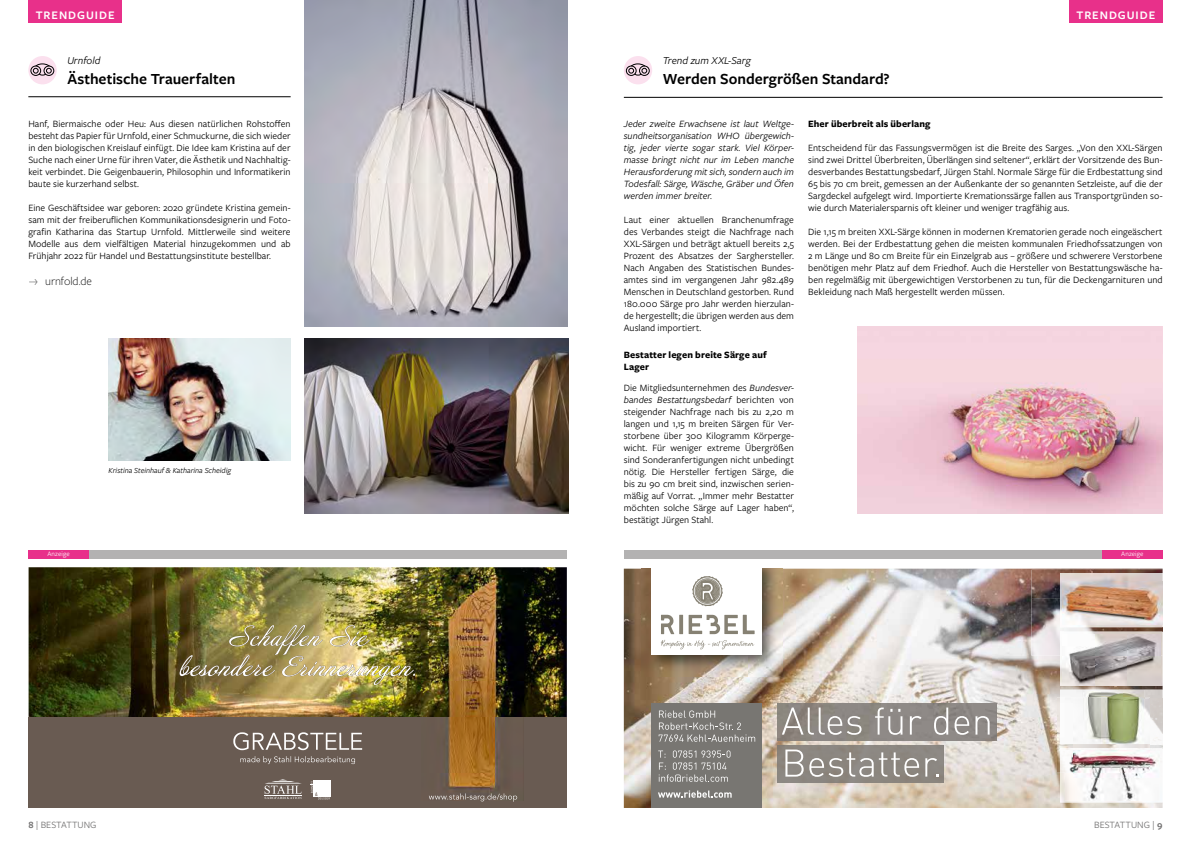
<style>
.page{position:relative;width:1191px;height:842px;background:#fff}
.page>*{position:absolute;margin:0;border:0;box-sizing:border-box;transform-origin:0 0}
.t1{font:600 16px "Freight Sans Pro";color:#000}
.t2{font:600 12px "Freight Sans Pro";letter-spacing:.08em;color:#fff}
.t3{font:300 12px "Freight Sans Pro";letter-spacing:-.005em;color:#000}
.t4{font:italic 11px "Freight Sans Pro";color:#000}
.t5{font:10px/12px "Freight Sans Pro";letter-spacing:.005em;color:#000;text-align:justify}
.t6{font:italic 10px/12px "Freight Sans Pro";letter-spacing:.005em;color:#000;text-align:justify}
.t7{font:700 10px/12px "Freight Sans Pro";letter-spacing:.01em;color:#000}
.t8{font:10px "Freight Sans Pro";color:#706f6f}
.t9{font:italic 8px "Freight Sans Pro";color:#000}
.t10{font:7px "Freight Sans Pro";letter-spacing:.02em;color:#fff}
.s1{font-style:italic}
.s2{font-weight:600}
</style>
<div class="page">
<img style="left:29px;top:567px;width:538px;height:150px">
<div style="left:28px;top:717px;width:539px;height:91px;background:#695b52"></div>
<svg style="left:233px;top:732px;width:129px;height:18px"></svg>
<svg style="left:240px;top:756px;width:115px;height:8px"></svg>
<div style="left:313px;top:780px;width:18px;height:17px;background:#fff"></div>
<svg style="left:311px;top:781px;width:19px;height:18px"></svg>
<svg style="left:264px;top:779px;width:38px;height:20px"></svg>
<img style="left:422px;top:575px;width:102px;height:223px">
<img style="left:179px;top:625px;width:236px;height:60px">
<svg style="left:429px;top:793px;width:88px;height:9px"></svg>
<div style="left:28px;top:0;width:94px;height:23px;background:#e8308a"></div>
<div style="left:28px;top:550px;width:539px;height:8px;background:#b3b2b2"></div>
<div style="left:28px;top:550px;width:61px;height:8px;background:#e8308a"></div>
<hr style="left:28px;top:96px;width:263px;height:1px;background:#000">
<img style="left:305px;top:0;width:262px;height:326px">
<img style="left:305px;top:339px;width:263px;height:175px">
<img style="left:109px;top:339px;width:182px;height:121px">
<img style="left:624px;top:569px;width:538px;height:239px">
<img style="left:642px;top:569px;width:141px;height:107px">
<div style="left:651px;top:569px;width:111px;height:86px;background:#fff"></div>
<svg style="left:661px;top:615px;width:93px;height:19px"></svg>
<svg style="left:661px;top:640px;width:93px;height:9px"></svg>
<svg style="left:692px;top:576px;width:31px;height:30px"></svg>
<div style="left:651px;top:703px;width:111px;height:105px;background:#787672"></div>
<svg style="left:658px;top:710px;width:97px;height:32px"></svg>
<svg style="left:658px;top:750px;width:72px;height:32px"></svg>
<svg style="left:658px;top:790px;width:73px;height:8px"></svg>
<img style="left:777px;top:703px;width:220px;height:37px">
<div style="left:777px;top:746px;width:166px;height:37px;background:#8c8780"></div>
<svg style="left:782px;top:707px;width:79px;height:28px"></svg>
<svg style="left:875px;top:707px;width:27px;height:28px"></svg>
<svg style="left:910px;top:716px;width:11px;height:19px"></svg>
<svg style="left:934px;top:707px;width:14px;height:28px"></svg>
<svg style="left:954px;top:716px;width:15px;height:19px"></svg>
<svg style="left:975px;top:716px;width:14px;height:19px"></svg>
<svg style="left:785px;top:749px;width:18px;height:28px"></svg>
<svg style="left:809px;top:752px;width:64px;height:25px"></svg>
<svg style="left:879px;top:752px;width:40px;height:25px"></svg>
<svg style="left:925px;top:758px;width:14px;height:19px"></svg>
<img style="left:1060px;top:631px;width:102px;height:55px">
<img style="left:1062px;top:635px;width:98px;height:51px">
<img style="left:1060px;top:773px;width:102px;height:29px">
<img style="left:1065px;top:773px;width:94px;height:28px">
<img style="left:1060px;top:690px;width:102px;height:54px">
<img style="left:1057px;top:697px;width:92px;height:76px">
<img style="left:1060px;top:748px;width:13px;height:25px">
<img style="left:1065px;top:751px;width:8px;height:22px">
<img style="left:1083px;top:691px;width:18px;height:47px">
<svg style="left:1149px;top:744px;width:13px;height:4px"></svg>
<img style="left:1149px;top:748px;width:13px;height:30px">
<img style="left:1073px;top:751px;width:86px;height:27px">
<img style="left:1101px;top:690px;width:43px;height:54px">
<svg style="left:1083px;top:697px;width:61px;height:1px"></svg>
<img style="left:1031px;top:570px;width:131px;height:28px">
<img style="left:1031px;top:598px;width:33px;height:57px">
<img style="left:1064px;top:627px;width:98px;height:4px">
<img style="left:1060px;top:573px;width:102px;height:54px">
<img style="left:1062px;top:581px;width:100px;height:43px">
<div style="left:624px;top:550px;width:538px;height:8px;background:#b3b2b2"></div>
<div style="left:1102px;top:550px;width:60px;height:8px;background:#e8308a"></div>
<hr style="left:624px;top:97px;width:538px;height:1px;background:#000">
<img style="left:857px;top:326px;width:305px;height:188px">
<div style="left:28px;top:56px;width:29px;height:28px;background:#fbe0ee;border-radius:50%"></div>
<div style="left:30px;top:66px;width:11px;height:10px;border:1px solid #000;border-radius:50%"></div>
<div style="left:44px;top:66px;width:10px;height:10px;border:1px solid #000;border-radius:50%"></div>
<svg style="left:33px;top:63px;width:19px;height:13px"></svg>
<div style="left:624px;top:56px;width:28px;height:28px;background:#fbe0ee;border-radius:50%"></div>
<div style="left:626px;top:66px;width:10px;height:10px;border:1px solid #000;border-radius:50%"></div>
<div style="left:639px;top:66px;width:11px;height:10px;border:1px solid #000;border-radius:50%"></div>
<svg style="left:628px;top:63px;width:19px;height:13px"></svg>
<div style="left:1069px;top:0;width:93px;height:23px;background:#e8308a"></div>
<p class="t2" style="left:36px;top:7px;width:80px">TRENDGUIDE</p>
<p class="t2" style="left:1076px;top:7px;width:80px">TRENDGUIDE</p>
<p class="t4" style="left:67px;top:53px;width:35px">Urnfold</p>
<h1 class="t1" style="left:67px;top:68px;width:169px">Ästhetische Trauerfalten</h1>
<p class="t5" style="left:28px;top:117px;width:264px">Hanf, Biermaische oder Heu: Aus diesen natürlichen Rohstoffen besteht das Papier für Urnfold, einer Schmuckurne, die sich wieder in den biologischen Kreislauf einfügt. Die Idee kam Kristina auf der Suche nach einer Urne für ihren Vater, die Ästhetik und Nachhaltig&shy;keit verbindet. Die Geigenbauerin, Philosophin und Informatikerin baute sie kurzerhand selbst.</p>
<p class="t5" style="left:28px;top:201px;width:264px">Eine Geschäftsidee war geboren: 2020 gründete Kristina gemein&shy;sam mit der freiberuflichen Kommunikationsdesignerin und Foto&shy;grafin Katharina das Startup Urnfold. Mittlerweile sind weitere Modelle aus dem vielfältigen Material hinzugekommen und ab Frühjahr 2022 für Handel und Bestattungsinstitute bestellbar.</p>
<p class="t3" style="left:45px;top:274px;width:48px">urnfold.de</p>
<p class="t9" style="left:109px;top:465px;width:124px">Kristina Steinhauf &amp; Katharina Scheidig</p>
<p class="t4" style="left:663px;top:53px;width:90px">Trend zum XXL-Sarg</p>
<h1 class="t1" style="left:663px;top:68px;width:228px">Werden Sondergrößen Standard?</h1>
<p class="t6" style="left:624px;top:117px;width:172px">Jeder zweite Erwachsene ist laut Weltge&shy;sundheitsorganisation WHO übergewich&shy;tig, jeder vierte sogar stark. Viel Körper&shy;masse bringt nicht nur im Leben manche Herausforderung mit sich, sondern auch im Todesfall: Särge, Wäsche, Gräber und Öfen werden immer breiter.</p>
<p class="t5" style="left:624px;top:213px;width:172px">Laut einer aktuellen Branchenumfrage des Verbandes steigt die Nachfrage nach XXL-Särgen und beträgt aktuell bereits 2,5<br>Prozent des Absatzes der Sarghersteller.<br>Nach Angaben des Statistischen Bundes&shy;amtes sind im vergangenen Jahr 982.489<br>Menschen in Deutschland gestorben. Rund 180.000 Särge pro Jahr werden hierzulan&shy;de hergestellt; die übrigen werden aus dem Ausland importiert.</p>
<p class="t7" style="left:624px;top:348px;width:144px">Bestatter legen breite Särge auf<br>Lager</p>
<p class="t5" style="left:624px;top:381px;width:172px">Die Mitgliedsunternehmen des <span class="s1">Bundesver&shy;bandes Bestattungsbedarf</span> berichten von steigender Nachfrage nach bis zu 2,20 m langen und 1,15 m breiten Särgen für Ver&shy;storbene über 300 Kilogramm Körperge&shy;wicht. Für weniger extreme Übergrößen sind Sonderanfertigungen nicht unbedingt nötig. Die Hersteller fertigen Särge, die bis zu 90 cm breit sind, inzwischen serien&shy;mäßig auf Vorrat. „Immer mehr Bestatter möchten solche Särge auf Lager haben“, bestätigt Jürgen Stahl.</p>
<p class="t7" style="left:808px;top:117px;width:124px">Eher überbreit als überlang</p>
<p class="t5" style="left:808px;top:141px;width:356px">Entscheidend für das Fassungsvermögen ist die Breite des Sarges. „Von den XXL-Särgen sind zwei Drittel Überbreiten, Überlängen sind seltener“, erklärt der Vorsitzende des Bun&shy;desverbandes Bestattungsbedarf, Jürgen Stahl. Normale Särge für die Erdbestattung sind 65 bis 70 cm breit, gemessen an der Außenkante der so genannten Setzleiste, auf die der Sargdeckel aufgelegt wird. Importierte Kremationssärge fallen aus Transportgründen so&shy;wie durch Materialersparnis oft kleiner und weniger tragfähig aus.</p>
<p class="t5" style="left:808px;top:225px;width:356px">Die 1,15 m breiten XXL-Särge können in modernen Krematorien gerade noch eingeäschert werden. Bei der Erdbestattung gehen die meisten kommunalen Friedhofssatzungen von 2 m Länge und 80 cm Breite für ein Einzelgrab aus – größere und schwerere Verstorbene benötigen mehr Platz auf dem Friedhof. Auch die Hersteller von Bestattungswäsche ha&shy;ben regelmäßig mit übergewichtigen Verstorbenen zu tun, für die Deckengarnituren und Bekleidung nach Maß hergestellt werden müssen.</p>
<p class="t10" style="left:47px;top:549px;width:24px">Anzeige</p>
<p class="t10" style="left:1121px;top:549px;width:24px">Anzeige</p>
<p class="t8" style="left:28px;top:818px;width:70px"><span class="s2">8</span> | BESTATTUNG</p>
<p class="t8" style="left:1094px;top:818px;width:70px">BESTATTUNG | <span class="s2">9</span></p>
</div>
